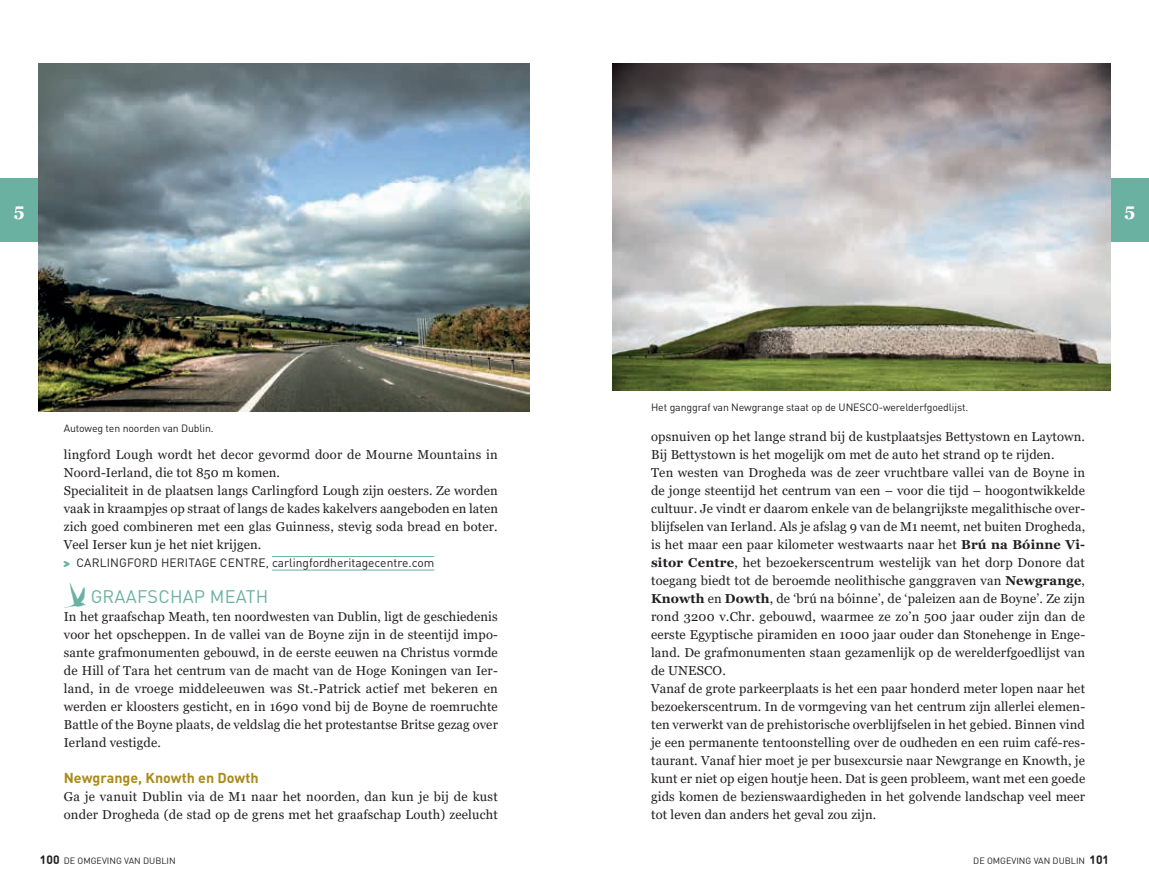
<style>
.page{position:relative;width:1149px;height:893px;background:#fff}
.page>*{position:absolute;margin:0;border:0;box-sizing:border-box;transform-origin:0 0}
.t1{font:18px "DIN Pro";letter-spacing:.01em;color:#6bb1a1}
.t2{font:700 18px "Georgia";color:#fff}
.t3{font:700 14.25px "DIN Pro";color:#ab8a1b}
.t4{font:12.9px/18px "Georgia";letter-spacing:.01em;color:#231f20}
.t5{font:12px "DIN Pro";color:#231f20}
.t6{font:700 12px "DIN Round Offc";color:#231f20}
.t7{font:10.5px "DIN Pro";letter-spacing:-.01em;color:#231f20}
.t8{font:9px "DIN Round Offc";color:#231f20}
.s1{font-family:"Dominicus";color:#6bb1a1}
.s2{font-family:"Dominicus";font-size:36px}
.s3{font-weight:700}
.s4{font-weight:700;font-size:12px}
</style>
<div class="page">
<div style="left:1110px;top:179px;width:38px;height:63px;background:#6bb1a1"></div>
<div style="left:0;top:179px;width:38px;height:63px;background:#6bb1a1"></div>
<hr style="left:272px;top:570px;width:162px;height:1px;background:#6bb1a1">
<hr style="left:272px;top:556px;width:162px;height:1px;background:#6bb1a1">
<img style="left:38px;top:64px;width:491px;height:347px">
<img style="left:612px;top:64px;width:498px;height:326px">
<h1 class="t2" style="left:14px;top:198px;width:12px">5</h1>
<h1 class="t2" style="left:1124px;top:198px;width:12px">5</h1>
<p class="t7" style="left:64px;top:420px;width:151px">Autoweg ten noorden van Dublin.</p>
<p class="t4" style="left:64px;top:446px;width:435px">lingford Lough wordt het decor gevormd door de Mourne Mountains in Noord-Ierland, die tot 850 m komen.<br>Specialiteit in de plaatsen langs Carlingford Lough zijn oesters. Ze worden vaak in kraampjes op straat of langs de kades kakelvers aangeboden en laten zich goed combineren met een glas Guinness, stevig soda bread en boter.<br>Veel Ierser kun je het niet krijgen.</p>
<p class="t5" style="left:64px;top:553px;width:372px"><span class="s1">&gt;</span> CARLINGFORD HERITAGE CENTRE, carlingfordheritagecentre.com</p>
<h1 class="t1" style="left:64px;top:582px;width:206px"><span class="s2">?</span> GRAAFSCHAP MEATH</h1>
<p class="t4" style="left:64px;top:608px;width:435px;text-align:justify">In het graafschap Meath, ten noordwesten van Dublin, ligt de geschiedenis voor het opscheppen. In de vallei van de Boyne zijn in de steentijd impo&shy;sante grafmonumenten gebouwd, in de eerste eeuwen na Christus vormde de Hill of Tara het centrum van de macht van de Hoge Koningen van Ier&shy;land, in de vroege middeleeuwen was St.-Patrick actief met bekeren en werden er kloosters gesticht, en in 1690 vond bij de Boyne de roemruchte Battle of the Boyne plaats, de veldslag die het protestantse Britse gezag over Ierland vestigde.</p>
<p class="t3" style="left:64px;top:766px;width:196px">Newgrange, Knowth en Dowth</p>
<p class="t4" style="left:64px;top:788px;width:435px">Ga je vanuit Dublin via de M1 naar het noorden, dan kun je bij de kust onder Drogheda (de stad op de grens met het graafschap Louth) zeelucht</p>
<p class="t7" style="left:651px;top:399px;width:318px">Het ganggraf van Newgrange staat op de UNESCO-werelderfgoedlijst.</p>
<p class="t4" style="left:651px;top:428px;width:435px">opsnuiven op het lange strand bij de kustplaatsjes Bettystown en Laytown.<br>Bij Bettystown is het mogelijk om met de auto het strand op te rijden.<br>Ten westen van Drogheda was de zeer vruchtbare vallei van de Boyne in de jonge steentijd het centrum van een – voor die tijd – hoogontwikkelde cultuur. Je vindt er daarom enkele van de belangrijkste megalithische over&shy;blijfselen van Ierland. Als je afslag 9 van de M1 neemt, net buiten Drogheda, is het maar een paar kilometer westwaarts naar het <span class="s3">Brú na Bóinne Vi&shy;sitor Centre</span>, het bezoekerscentrum westelijk van het dorp Donore dat toegang biedt tot de beroemde neolithische ganggraven van <span class="s3">Newgrange</span>, <span class="s3">Knowth</span> en <span class="s3">Dowth</span>, de ‘brú na bóinne’, de ‘paleizen aan de Boyne’. Ze zijn rond 3200 v.Chr. gebouwd, waarmee ze zo’n 500 jaar ouder zijn dan de eerste Egyptische piramiden en 1000 jaar ouder dan Stonehenge in Enge&shy;land. De grafmonumenten staan gezamenlijk op de werelderfgoedlijst van de UNESCO.<br>Vanaf de grote parkeerplaats is het een paar honderd meter lopen naar het bezoekerscentrum. In de vormgeving van het centrum zijn allerlei elemen&shy;ten verwerkt van de prehistorische overblijfselen in het gebied. Binnen vind je een permanente tentoonstelling over de oudheden en een ruim café-res&shy;taurant. Vanaf hier moet je per busexcursie naar Newgrange en Knowth, je kunt er niet op eigen houtje heen. Dat is geen probleem, want met een goede gids komen de bezienswaardigheden in het golvende landschap veel meer tot leven dan anders het geval zou zijn.</p>
<p class="t8" style="left:40px;top:855px;width:137px"><span class="s4">100</span> DE OMGEVING VAN DUBLIN</p>
<p class="t6" style="left:1089px;top:852px;width:21px">101</p>
<p class="t8" style="left:973px;top:855px;width:113px">DE OMGEVING VAN DUBLIN</p>
</div>
